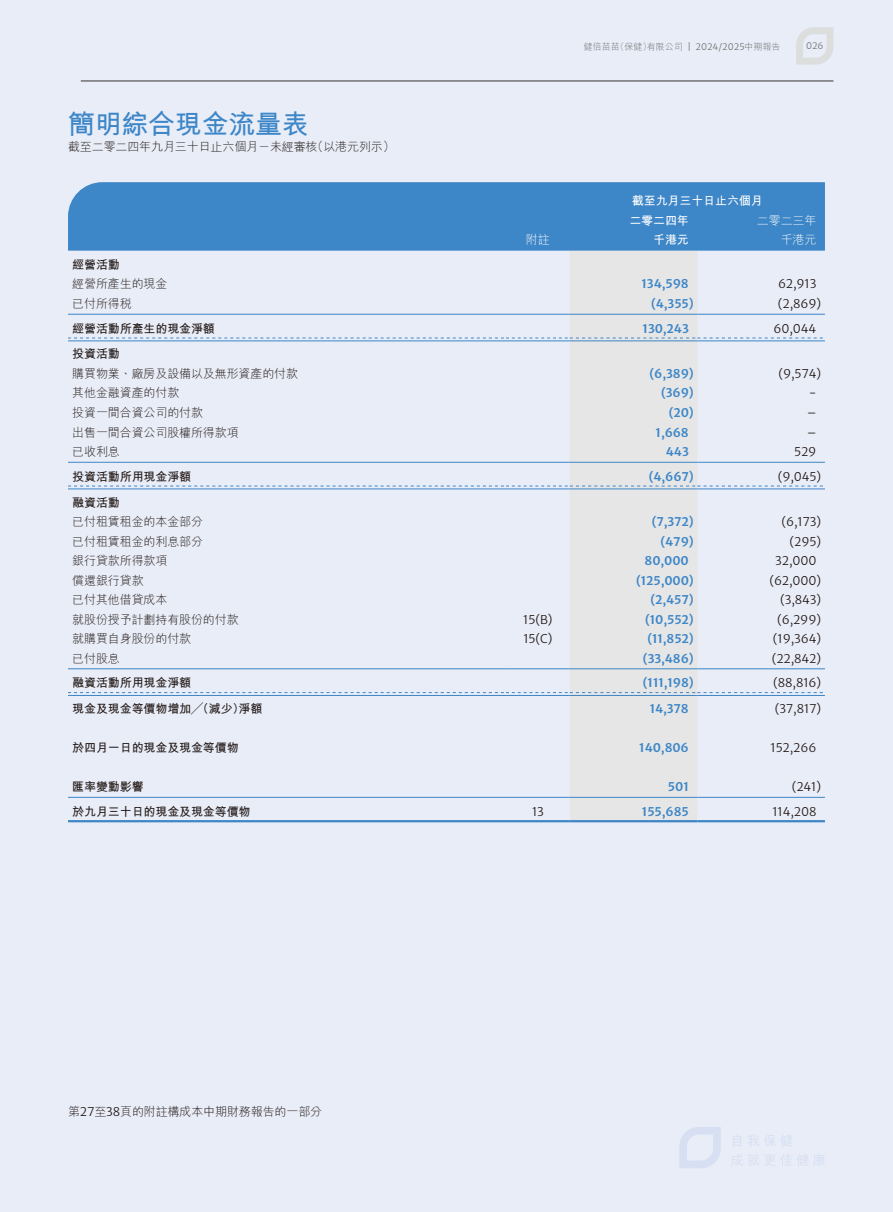
<style>
.page{position:relative;width:893px;height:1212px;background:#e8edf8}
.page>*{position:absolute;margin:0;border:0;box-sizing:border-box;transform-origin:0 0}
.t1{font:27px "M Hei HK Bold E Ten B5 H";letter-spacing:-.01em;color:#3d86c7}
.t2{font:12px "M Hei HK Light E Ten B5 H";letter-spacing:-.01em;color:#231916}
.t3{font:600 12px "Merriweather Sans";letter-spacing:-.01em;color:#3d86c7}
.t4{font:300 12px "Merriweather Sans";letter-spacing:-.01em;color:#231916}
.t5{font:12px "M Hei HK Bold E Ten B5 H";letter-spacing:-.01em;color:#231916}
.t6{font:12px/19.5px "M Hei HK Bold E Ten B5 H";letter-spacing:-.01em;color:#fff}
.t7{font:12px "M Hei HK Light E Ten B5 H";letter-spacing:-.01em;color:#fff}
.t8{font:9px "M Hei HK Light E Ten B5 H";color:#717171}
.t9{font:300 9px "Merriweather Sans";color:#717171}
.s1{font-family:"Merriweather Sans";font-weight:300}
</style>
<div class="page">
<hr style="left:81px;top:80px;width:752px;height:2px;background:#717171">
<svg style="left:796px;top:27px;width:37px;height:38px"></svg>
<svg style="left:733px;top:1135px;width:8px;height:11px"></svg>
<svg style="left:748px;top:1135px;width:44px;height:12px"></svg>
<svg style="left:731px;top:1154px;width:94px;height:12px"></svg>
<svg style="left:679px;top:1127px;width:42px;height:41px"></svg>
<div style="left:570px;top:251px;width:127px;height:569px;background:#e6e6e7"></div>
<div style="left:68px;top:182px;width:757px;height:69px;background:#3d86c7"></div>
<hr style="left:68px;top:314px;width:438px;height:1px;background:#3d86c7">
<hr style="left:506px;top:314px;width:64px;height:1px;background:#3d86c7">
<hr style="left:570px;top:314px;width:127px;height:1px;background:#3d86c7">
<hr style="left:697px;top:314px;width:128px;height:1px;background:#3d86c7">
<hr style="left:68px;top:340px;width:438px;height:1px;background:#3d86c7">
<hr style="left:506px;top:340px;width:64px;height:1px;background:#3d86c7">
<hr style="left:570px;top:340px;width:127px;height:1px;background:#3d86c7">
<svg style="left:68px;top:338px;width:755px;height:1px"></svg>
<hr style="left:697px;top:340px;width:128px;height:1px;background:#3d86c7">
<hr style="left:68px;top:462px;width:438px;height:1px;background:#3d86c7">
<hr style="left:506px;top:462px;width:64px;height:1px;background:#3d86c7">
<hr style="left:570px;top:462px;width:127px;height:1px;background:#3d86c7">
<hr style="left:697px;top:462px;width:128px;height:1px;background:#3d86c7">
<hr style="left:68px;top:488px;width:438px;height:1px;background:#3d86c7">
<hr style="left:506px;top:488px;width:64px;height:1px;background:#3d86c7">
<hr style="left:570px;top:488px;width:127px;height:1px;background:#3d86c7">
<svg style="left:68px;top:486px;width:755px;height:1px"></svg>
<hr style="left:697px;top:488px;width:128px;height:1px;background:#3d86c7">
<hr style="left:68px;top:668px;width:438px;height:1px;background:#3d86c7">
<hr style="left:506px;top:668px;width:64px;height:1px;background:#3d86c7">
<hr style="left:570px;top:668px;width:127px;height:1px;background:#3d86c7">
<hr style="left:697px;top:668px;width:128px;height:1px;background:#3d86c7">
<hr style="left:68px;top:695px;width:438px;height:1px;background:#3d86c7">
<hr style="left:506px;top:695px;width:64px;height:1px;background:#3d86c7">
<hr style="left:570px;top:695px;width:127px;height:1px;background:#3d86c7">
<svg style="left:68px;top:692px;width:755px;height:1px"></svg>
<hr style="left:697px;top:695px;width:128px;height:1px;background:#3d86c7">
<hr style="left:68px;top:797px;width:438px;height:1px;background:#3d86c7">
<hr style="left:506px;top:797px;width:64px;height:1px;background:#3d86c7">
<hr style="left:570px;top:797px;width:127px;height:1px;background:#3d86c7">
<hr style="left:697px;top:797px;width:128px;height:1px;background:#3d86c7">
<hr style="left:68px;top:820px;width:438px;height:2px;background:#3d86c7">
<hr style="left:506px;top:820px;width:64px;height:2px;background:#3d86c7">
<hr style="left:570px;top:820px;width:127px;height:2px;background:#3d86c7">
<hr style="left:697px;top:820px;width:128px;height:2px;background:#3d86c7">
<h1 class="t1" style="left:68px;top:114px;width:242px">簡明綜合現金流量表</h1>
<p class="t2" style="left:68px;top:142px;width:328px">截至二零二四年九月三十日止六個月－未經審核（以港元列示）</p>
<p class="t8" style="left:584px;top:43px;width:198px">健倍苗苗（保健）有限公司 <span class="s1">| 2024/2025</span>中期報告</p>
<p class="t9" style="left:806px;top:40px;width:19px">026</p>
<p class="t6" style="left:629px;top:193px;width:135px">截至九月三十日止六個月二零二四年</p>
<p class="t7" style="left:757px;top:216px;width:61px">二零二三年</p>
<p class="t7" style="left:526px;top:235px;width:25px">附註</p>
<p class="t6" style="left:653px;top:232px;width:37px">千港元</p>
<p class="t7" style="left:781px;top:235px;width:37px">千港元</p>
<p class="t5" style="left:72px;top:260px;width:49px">經營活動</p>
<p class="t2" style="left:72px;top:279px;width:97px">經營所產生的現金</p>
<p class="t3" style="left:641px;top:277px;width:49px">134,598</p>
<p class="t4" style="left:778px;top:277px;width:40px">62,913</p>
<p class="t2" style="left:72px;top:299px;width:61px">已付所得稅</p>
<p class="t3" style="left:651px;top:296px;width:44px">(4,355)</p>
<p class="t4" style="left:778px;top:296px;width:45px">(2,869)</p>
<p class="t5" style="left:72px;top:324px;width:144px">經營活動所產生的現金淨額</p>
<p class="t3" style="left:643px;top:321px;width:48px">130,243</p>
<p class="t4" style="left:774px;top:321px;width:44px">60,044</p>
<p class="t5" style="left:72px;top:349px;width:49px">投資活動</p>
<p class="t2" style="left:72px;top:369px;width:227px">購買物業、廠房及設備以及無形資產的付款</p>
<p class="t3" style="left:650px;top:366px;width:46px">(6,389)</p>
<p class="t4" style="left:778px;top:366px;width:44px">(9,574)</p>
<p class="t2" style="left:72px;top:388px;width:109px">其他金融資產的付款</p>
<p class="t3" style="left:661px;top:386px;width:34px">(369)</p>
<p class="t4" style="left:809px;top:386px;width:9px">-</p>
<p class="t2" style="left:72px;top:408px;width:132px">投資一間合資公司的付款</p>
<p class="t3" style="left:669px;top:405px;width:27px">(20)</p>
<p class="t4" style="left:807px;top:405px;width:11px">–</p>
<p class="t2" style="left:72px;top:427px;width:168px">出售一間合資公司股權所得款項</p>
<p class="t3" style="left:656px;top:425px;width:35px">1,668</p>
<p class="t4" style="left:807px;top:425px;width:11px">–</p>
<p class="t2" style="left:72px;top:447px;width:49px">已收利息</p>
<p class="t3" style="left:666px;top:444px;width:25px">443</p>
<p class="t4" style="left:794px;top:444px;width:24px">529</p>
<p class="t5" style="left:72px;top:472px;width:120px">投資活動所用現金淨額</p>
<p class="t3" style="left:649px;top:469px;width:47px">(4,667)</p>
<p class="t4" style="left:778px;top:469px;width:45px">(9,045)</p>
<p class="t5" style="left:72px;top:497px;width:49px">融資活動</p>
<p class="t2" style="left:72px;top:517px;width:132px">已付租賃租金的本金部分</p>
<p class="t3" style="left:652px;top:514px;width:44px">(7,372)</p>
<p class="t4" style="left:781px;top:514px;width:41px">(6,173)</p>
<p class="t2" style="left:72px;top:536px;width:132px">已付租賃租金的利息部分</p>
<p class="t3" style="left:660px;top:534px;width:35px">(479)</p>
<p class="t4" style="left:790px;top:534px;width:33px">(295)</p>
<p class="t2" style="left:72px;top:556px;width:97px">銀行貸款所得款項</p>
<p class="t3" style="left:645px;top:553px;width:46px">80,000</p>
<p class="t4" style="left:775px;top:553px;width:43px">32,000</p>
<p class="t2" style="left:72px;top:575px;width:73px">償還銀行貸款</p>
<p class="t3" style="left:636px;top:573px;width:59px">(125,000)</p>
<p class="t4" style="left:769px;top:573px;width:53px">(62,000)</p>
<p class="t2" style="left:72px;top:595px;width:97px">已付其他借貸成本</p>
<p class="t3" style="left:650px;top:592px;width:45px">(2,457)</p>
<p class="t4" style="left:780px;top:592px;width:42px">(3,843)</p>
<p class="t2" style="left:72px;top:614px;width:168px">就股份授予計劃持有股份的付款</p>
<p class="t4" style="left:523px;top:612px;width:31px">15(B)</p>
<p class="t3" style="left:645px;top:612px;width:50px">(10,552)</p>
<p class="t4" style="left:777px;top:612px;width:46px">(6,299)</p>
<p class="t2" style="left:72px;top:634px;width:120px">就購買自身股份的付款</p>
<p class="t4" style="left:523px;top:631px;width:31px">15(C)</p>
<p class="t3" style="left:647px;top:631px;width:48px">(11,852)</p>
<p class="t4" style="left:773px;top:631px;width:50px">(19,364)</p>
<p class="t2" style="left:72px;top:653px;width:49px">已付股息</p>
<p class="t3" style="left:643px;top:651px;width:52px">(33,486)</p>
<p class="t4" style="left:772px;top:651px;width:51px">(22,842)</p>
<p class="t5" style="left:72px;top:678px;width:120px">融資活動所用現金淨額</p>
<p class="t3" style="left:643px;top:675px;width:52px">(111,198)</p>
<p class="t4" style="left:773px;top:675px;width:49px">(88,816)</p>
<p class="t5" style="left:72px;top:704px;width:192px">現金及現金等價物增加╱（減少）淨額</p>
<p class="t3" style="left:650px;top:701px;width:41px">14,378</p>
<p class="t4" style="left:775px;top:701px;width:48px">(37,817)</p>
<p class="t5" style="left:72px;top:743px;width:168px">於四月一日的現金及現金等價物</p>
<p class="t3" style="left:639px;top:740px;width:51px">140,806</p>
<p class="t4" style="left:770px;top:740px;width:47px">152,266</p>
<p class="t5" style="left:72px;top:782px;width:73px">匯率變動影響</p>
<p class="t3" style="left:668px;top:779px;width:22px">501</p>
<p class="t4" style="left:792px;top:779px;width:31px">(241)</p>
<p class="t5" style="left:72px;top:807px;width:180px">於九月三十日的現金及現金等價物</p>
<p class="t4" style="left:532px;top:804px;width:13px">13</p>
<p class="t3" style="left:642px;top:804px;width:48px">155,685</p>
<p class="t4" style="left:772px;top:804px;width:46px">114,208</p>
<p class="t2" style="left:68px;top:1107px;width:256px">第<span class="s1">27</span>至<span class="s1">38</span>頁的附註構成本中期財務報告的一部分</p>
</div>
